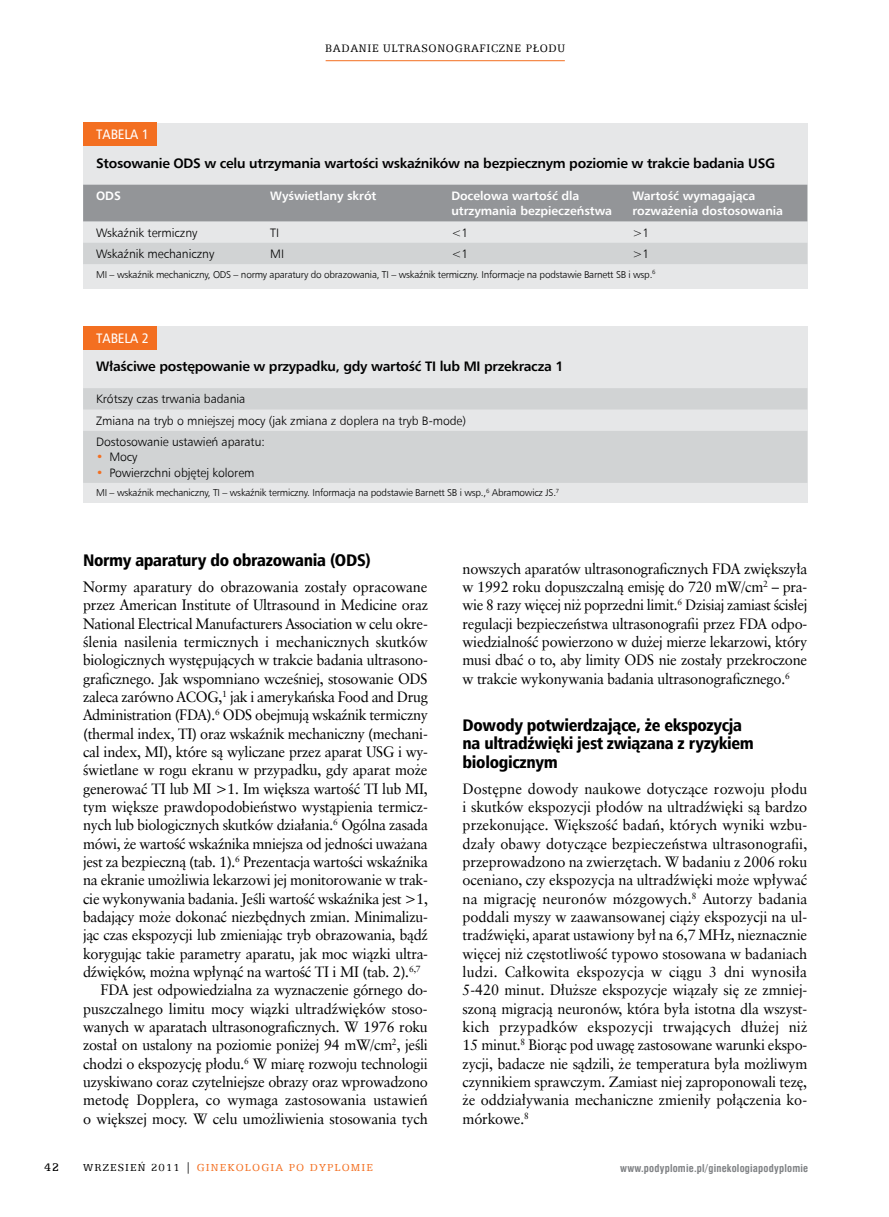
<style>
.page{position:relative;width:889px;height:1217px;background:#fff}
.page>*{position:absolute;margin:0;border:0;box-sizing:border-box;transform-origin:0 0}
.t1{font:16.8px/18.3px "Humnst 777 Blk Cn EU";letter-spacing:-.02em;color:#000}
.t2{font:15px/18.3px "Class Garmnd EU";letter-spacing:-.02em;color:#000;text-align:justify}
.t3{font:700 13.8px "Humnst 777 EU";letter-spacing:-.02em;color:#000}
.t4{font:13.8px "Humnst 777 Cn EU";letter-spacing:-.005em;color:#fff;scale:1.07 1}
.t5{font:12.45px "Egyptian 505 Md EU";color:#000}
.t6{font:12.3px/21.3px "Humnst 777 Lt EU";letter-spacing:-.005em;color:#000}
.t7{font:700 12.3px/15.3px "Humnst 777 EU";letter-spacing:-.005em;color:#fff}
.t8{font:12.3px "Egyptian 505 EU";letter-spacing:.06em;color:#000;scale:.95 1}
.t9{font:11.4px "Egyptian 505 EU";letter-spacing:.1em;color:#f36f21}
.t10{font:700 10.5px "Swis 721 Cn EU";letter-spacing:.02em;color:#808285}
.t11{font:9.9px "Humnst 777 Lt EU";letter-spacing:-.02em;color:#000}
.s1{color:#f36f21}
.s2{color:#000}
</style>
<div class="page">
<hr style="left:326px;top:60px;width:239px;height:1px;background:#f36f21">
<div style="left:83px;top:123px;width:724px;height:165px;background:#e6e7e8"></div>
<div style="left:83px;top:122px;width:74px;height:24px;background:#f36f21"></div>
<div style="left:83px;top:185px;width:724px;height:36px;background:#939598"></div>
<div style="left:83px;top:243px;width:724px;height:21px;background:#d1d3d4"></div>
<div style="left:83px;top:326px;width:724px;height:176px;background:#e6e7e8"></div>
<div style="left:83px;top:326px;width:74px;height:23px;background:#f36f21"></div>
<svg style="left:83px;top:388px;width:724px;height:94px;fill:#d1d3d4"></svg>
<p class="t4" style="left:96px;top:126px;width:51px">TABELA 1</p>
<p class="t8" style="left:325px;top:41px;width:254px">BADANIE ULTRASONOGRAFICZNE PŁODU</p>
<p class="t3" style="left:96px;top:154px;width:680px">Stosowanie ODS w celu utrzymania wartości wskaźników na bezpiecznym poziomie w trakcie badania USG</p>
<p class="t7" style="left:96px;top:188px;width:26px">ODS</p>
<p class="t7" style="left:270px;top:188px;width:108px">Wyświetlany skrót</p>
<p class="t7" style="left:451px;top:188px;width:162px">Docelowa wartość dla utrzymania bezpieczeństwa</p>
<p class="t7" style="left:632px;top:188px;width:152px">Wartość wymagająca rozważenia dostosowania</p>
<p class="t6" style="left:96px;top:221px;width:103px">Wskaźnik termiczny</p>
<p class="t6" style="left:270px;top:221px;width:10px">TI</p>
<p class="t6" style="left:451px;top:221px;width:18px">&lt;1</p>
<p class="t6" style="left:632px;top:221px;width:18px">&gt;1</p>
<p class="t6" style="left:96px;top:243px;width:120px">Wskaźnik mechaniczny</p>
<p class="t6" style="left:270px;top:243px;width:15px">MI</p>
<p class="t6" style="left:451px;top:243px;width:18px">&lt;1</p>
<p class="t6" style="left:632px;top:243px;width:18px">&gt;1</p>
<p class="t11" style="left:96px;top:268px;width:561px">MI – wskaźnik mechaniczny, ODS – normy aparatury do obrazowania, TI – wskaźnik termiczny. Informacje na podstawie Barnett SB i wsp.<sup>6</sup></p>
<p class="t4" style="left:96px;top:329px;width:51px">TABELA 2</p>
<p class="t3" style="left:96px;top:357px;width:469px">Właściwe postępowanie w przypadku, gdy wartość TI lub MI przekracza 1</p>
<p class="t6" style="left:96px;top:388px;width:371px">Krótszy czas trwania badania<br>Zmiana na tryb o mniejszej mocy (jak zmiana z doplera na tryb B-mode)<br>Dostosowanie ustawień aparatu:</p>
<p class="t6" style="left:96px;top:446px;width:43px"><span class="s1">•</span> Mocy</p>
<p class="t6" style="left:96px;top:461px;width:160px"><span class="s1">•</span> Powierzchni objętej kolorem</p>
<p class="t11" style="left:96px;top:486px;width:464px">MI – wskaźnik mechaniczny, TI – wskaźnik termiczny. Informacja na podstawie Barnett SB i wsp.,<sup>6</sup> Abramowicz JS.<sup>7</sup></p>
<p class="t1" style="left:83px;top:551px;width:289px">Normy aparatury do obrazowania (ODS)</p>
<p class="t2" style="left:83px;top:577px;width:346px">Normy aparatury do obrazowania zostały opracowane</p>
<p class="t2" style="left:83px;top:596px;width:346px">przez American Institute of Ultrasound in Medicine oraz</p>
<p class="t2" style="left:83px;top:614px;width:346px">National Electrical Manufacturers Association w celu okre-</p>
<p class="t2" style="left:83px;top:632px;width:346px">ślenia nasilenia termicznych i mechanicznych skutków</p>
<p class="t2" style="left:83px;top:650px;width:346px">biologicznych występujących w trakcie badania ultrasono-</p>
<p class="t2" style="left:83px;top:669px;width:346px">graficznego. Jak wspomniano wcześniej, stosowanie ODS</p>
<p class="t2" style="left:83px;top:687px;width:346px">zaleca zarówno ACOG,<sup>1</sup> jak i amerykańska Food and Drug</p>
<p class="t2" style="left:83px;top:705px;width:346px">Administration (FDA).<sup>6</sup> ODS obejmują wskaźnik termiczny</p>
<p class="t2" style="left:83px;top:724px;width:346px">(thermal index, TI) oraz wskaźnik mechaniczny (mechani-</p>
<p class="t2" style="left:83px;top:742px;width:346px">cal index, MI), które są wyliczane przez aparat USG i wy-</p>
<p class="t2" style="left:83px;top:760px;width:346px">świetlane w rogu ekranu w przypadku, gdy aparat może</p>
<p class="t2" style="left:83px;top:779px;width:346px">generować TI lub MI &gt;1. Im większa wartość TI lub MI,</p>
<p class="t2" style="left:83px;top:797px;width:346px">tym większe prawdopodobieństwo wystąpienia termicz-</p>
<p class="t2" style="left:83px;top:815px;width:346px">nych lub biologicznych skutków działania.<sup>6</sup> Ogólna zasada</p>
<p class="t2" style="left:83px;top:834px;width:346px">mówi, że wartość wskaźnika mniejsza od jedności uważana</p>
<p class="t2" style="left:83px;top:852px;width:346px">jest za bezpieczną (tab. 1).<sup>6</sup> Prezentacja wartości wskaźnika</p>
<p class="t2" style="left:83px;top:870px;width:346px">na ekranie umożliwia lekarzowi jej monitorowanie w trak-</p>
<p class="t2" style="left:83px;top:889px;width:346px">cie wykonywania badania. Jeśli wartość wskaźnika jest &gt;1,</p>
<p class="t2" style="left:83px;top:907px;width:346px">badający może dokonać niezbędnych zmian. Minimalizu-</p>
<p class="t2" style="left:83px;top:925px;width:346px">jąc czas ekspozycji lub zmieniając tryb obrazowania, bądź</p>
<p class="t2" style="left:83px;top:944px;width:346px">korygując takie parametry aparatu, jak moc wiązki ultra-</p>
<p class="t2" style="left:83px;top:962px;width:339px">dźwięków, można wpłynąć na wartość TI i MI (tab. 2).<sup>6,7</sup></p>
<p class="t2" style="left:100px;top:980px;width:329px">FDA jest odpowiedzialna za wyznaczenie górnego do-</p>
<p class="t2" style="left:83px;top:999px;width:346px">puszczalnego limitu mocy wiązki ultradźwięków stoso-</p>
<p class="t2" style="left:83px;top:1017px;width:346px">wanych w aparatach ultrasonograficznych. W 1976 roku</p>
<p class="t2" style="left:83px;top:1035px;width:346px">został on ustalony na poziomie poniżej 94 mW/cm<sup>2</sup>, jeśli</p>
<p class="t2" style="left:83px;top:1054px;width:346px">chodzi o ekspozycję płodu.<sup>6</sup> W miarę rozwoju technologii</p>
<p class="t2" style="left:83px;top:1072px;width:346px">uzyskiwano coraz czytelniejsze obrazy oraz wprowadzono</p>
<p class="t2" style="left:83px;top:1090px;width:346px">metodę Dopplera, co wymaga zastosowania ustawień</p>
<p class="t2" style="left:83px;top:1108px;width:346px">o większej mocy. W celu umożliwienia stosowania tych</p>
<p class="t5" style="left:44px;top:1159px;width:17px">42</p>
<p class="t9" style="left:83px;top:1160px;width:291px"><span class="s2">WRZESIEŃ 2011 |</span> GINEKOLOGIA PO DYPLOMIE</p>
<p class="t2" style="left:462px;top:559px;width:346px">nowszych aparatów ultrasonograficznych FDA zwiększyła w 1992 roku dopuszczalną emisję do 720 mW/cm<sup>2</sup> – pra&shy;wie 8 razy więcej niż poprzedni limit.<sup>6</sup> Dzisiaj zamiast ścisłej regulacji bezpieczeństwa ultrasonografii przez FDA odpo&shy;wiedzialność powierzono w dużej mierze lekarzowi, który musi dbać o to, aby limity ODS nie zostały przekroczone w trakcie wykonywania badania ultrasonograficznego.<sup>6</sup></p>
<p class="t1" style="left:462px;top:716px;width:293px">Dowody potwierdzające, że ekspozycja na ultradźwięki jest związana z ryzykiem biologicznym</p>
<p class="t2" style="left:462px;top:779px;width:346px">Dostępne dowody naukowe dotyczące rozwoju płodu i skutków ekspozycji płodów na ultradźwięki są bardzo przekonujące. Większość badań, których wyniki wzbu&shy;dzały obawy dotyczące bezpieczeństwa ultrasonografii, przeprowadzono na zwierzętach. W badaniu z 2006 roku oceniano, czy ekspozycja na ultradźwięki może wpływać na migrację neuronów mózgowych.<sup>8</sup> Autorzy badania poddali myszy w zaawansowanej ciąży ekspozycji na ul&shy;tradźwięki, aparat ustawiony był na 6,7 MHz, nieznacznie więcej niż częstotliwość typowo stosowana w badaniach ludzi. Całkowita ekspozycja w ciągu 3 dni wynosiła 5-420 minut. Dłuższe ekspozycje wiązały się ze zmniej&shy;szoną migracją neuronów, która była istotna dla wszyst&shy;kich przypadków ekspozycji trwających dłużej niż 15 minut.<sup>8</sup> Biorąc pod uwagę zastosowane warunki ekspo&shy;zycji, badacze nie sądzili, że temperatura była możliwym czynnikiem sprawczym. Zamiast niej zaproponowali tezę, że oddziaływania mechaniczne zmieniły połączenia ko&shy;mórkowe.<sup>8</sup></p>
<p class="t10" style="left:620px;top:1161px;width:189px">www.podyplomie.pl/ginekologiapodyplomie</p>
</div>
